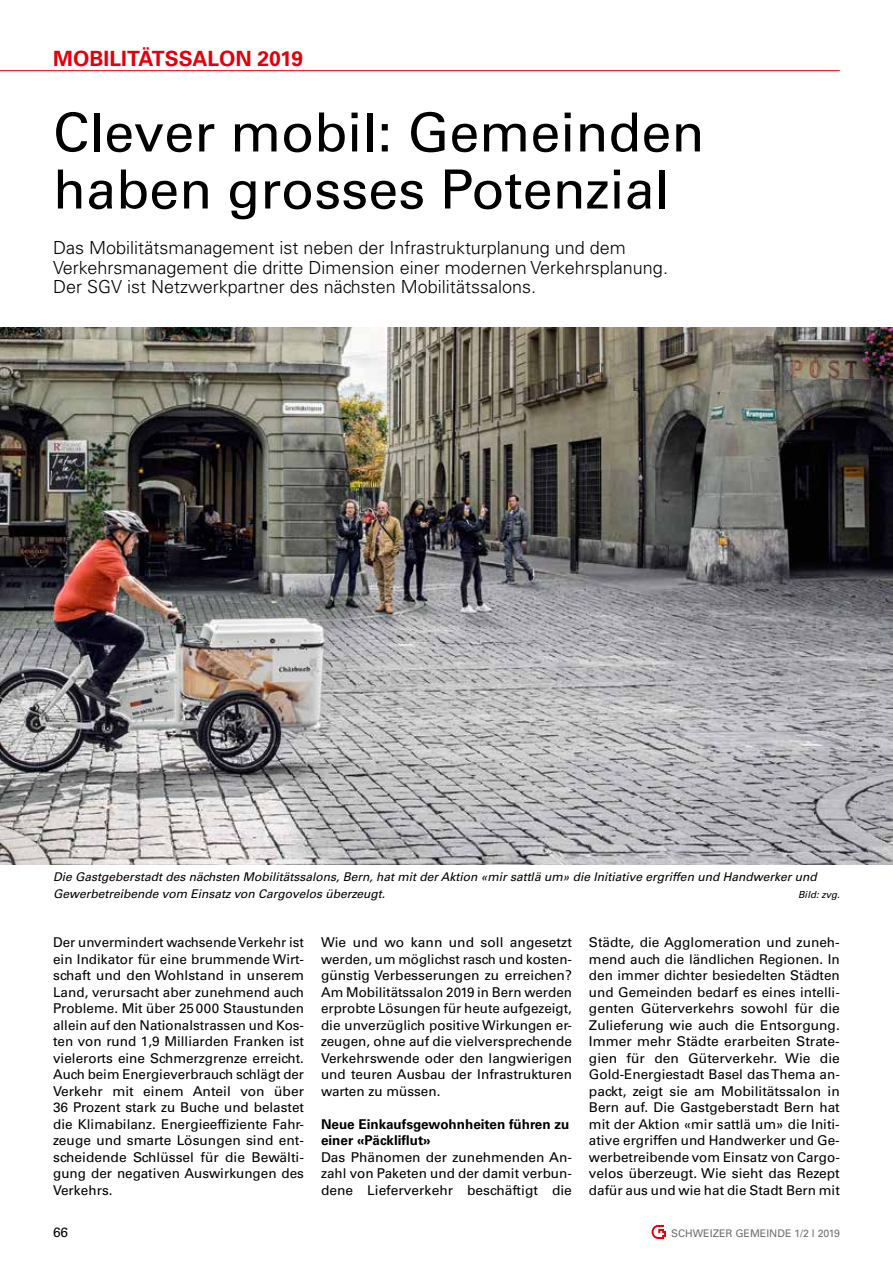
<style>
.page{position:relative;width:893px;height:1263px;background:#fff}
.page>*{position:absolute;margin:0;border:0;box-sizing:border-box;transform-origin:0 0}
.t1{font:54px/57px "Univers LT Std";color:#000}
.t2{font:700 21px "Univers LT Std";color:#e3000b}
.t3{font:300 18px/19.5px "Univers LT Std";color:#000}
.t4{font:13.5px/16.5px "Univers LT Std";color:#000;text-align:justify}
.t5{font:700 13.5px/16.5px "Univers LT Std";color:#000}
.t6{font:italic 12px/16.5px "Univers LT Std";color:#000}
.t7{font:10.5px "Univers LT Std";color:#6e6e6e}
.t8{font:italic 9.75px "Univers LT Std";color:#000}
</style>
<div class="page">
<hr style="left:0;top:70px;width:840px;height:1px;background:#e3000b">
<svg style="left:651px;top:1225px;width:15px;height:14px"></svg>
<img style="left:0;top:327px;width:893px;height:538px">
<h2 class="t2" style="left:53px;top:46px;width:251px">MOBILITÄTSSALON 2019</h2>
<h1 class="t1" style="left:53px;top:104px;width:653px">Clever mobil: Gemeinden haben grosses Potenzial</h1>
<h3 class="t3" style="left:53px;top:238px;width:616px">Das Mobilitätsmanagement ist neben der Infrastrukturplanung und dem<br>Verkehrsmanagement die dritte Dimension einer modernen Verkehrsplanung.<br>Der SGV ist Netzwerkpartner des nächsten Mobilitätssalons.</h3>
<p class="t6" style="left:53px;top:869px;width:765px">Die Gastgeberstadt des nächsten Mobilitätssalons, Bern, hat mit der Aktion «mir sattlä um» die Initiative ergriffen und Handwerker und<br>Gewerbetreibende vom Einsatz von Cargovelos überzeugt.</p>
<p class="t8" style="left:798px;top:888px;width:43px">Bild: zvg.</p>
<p class="t4" style="left:53px;top:934px;width:252px">Der unvermindert wachsende Verkehr ist ein Indikator für eine brummende Wirt&shy;schaft und den Wohlstand in unserem Land, verursacht aber zunehmend auch Probleme. Mit über 25000 Staustunden allein auf den Nationalstrassen und Kos&shy;ten von rund 1,9 Milliarden Franken ist vielerorts eine Schmerzgrenze erreicht.<br>Auch beim Energieverbrauch schlägt der Verkehr mit einem Anteil von über 36 Prozent stark zu Buche und belastet die Klimabilanz. Energieeffiziente Fahr&shy;zeuge und smarte Lösungen sind ent&shy;scheidende Schlüssel für die Bewälti&shy;gung der negativen Auswirkungen des Verkehrs.</p>
<p class="t4" style="left:321px;top:934px;width:252px">Wie und wo kann und soll angesetzt werden, um möglichst rasch und kosten&shy;günstig Verbesserungen zu erreichen?<br>Am Mobilitätssalon 2019 in Bern werden erprobte Lösungen für heute aufgezeigt, die unverzüglich positive Wirkungen er&shy;zeugen, ohne auf die vielversprechende Verkehrswende oder den langwierigen und teuren Ausbau der Infrastrukturen warten zu müssen.</p>
<p class="t5" style="left:321px;top:1116px;width:250px">Neue Einkaufsgewohnheiten führen zu einer «Päckliflut»</p>
<p class="t4" style="left:321px;top:1149px;width:252px">Das Phänomen der zunehmenden An&shy;zahl von Paketen und der damit verbun&shy;dene Lieferverkehr beschäftigt die</p>
<p class="t4" style="left:589px;top:934px;width:252px">Städte, die Agglomeration und zuneh&shy;mend auch die ländlichen Regionen. In den immer dichter besiedelten Städten und Gemeinden bedarf es eines intelli&shy;genten Güterverkehrs sowohl für die Zulieferung wie auch die Entsorgung.<br>Immer mehr Städte erarbeiten Strate&shy;gien für den Güterverkehr. Wie die Gold-Energiestadt Basel das Thema an&shy;packt, zeigt sie am Mobilitätssalon in Bern auf. Die Gastgeberstadt Bern hat mit der Aktion «mir sattlä um» die Initi&shy;ative ergriffen und Handwerker und Ge&shy;werbetreibende vom Einsatz von Cargo&shy;velos überzeugt. Wie sieht das Rezept dafür aus und wie hat die Stadt Bern mit</p>
<p class="t4" style="left:53px;top:1224px;width:17px">66</p>
<p class="t7" style="left:671px;top:1227px;width:170px">SCHWEIZER GEMEINDE 1/2 l 2019</p>
</div>
